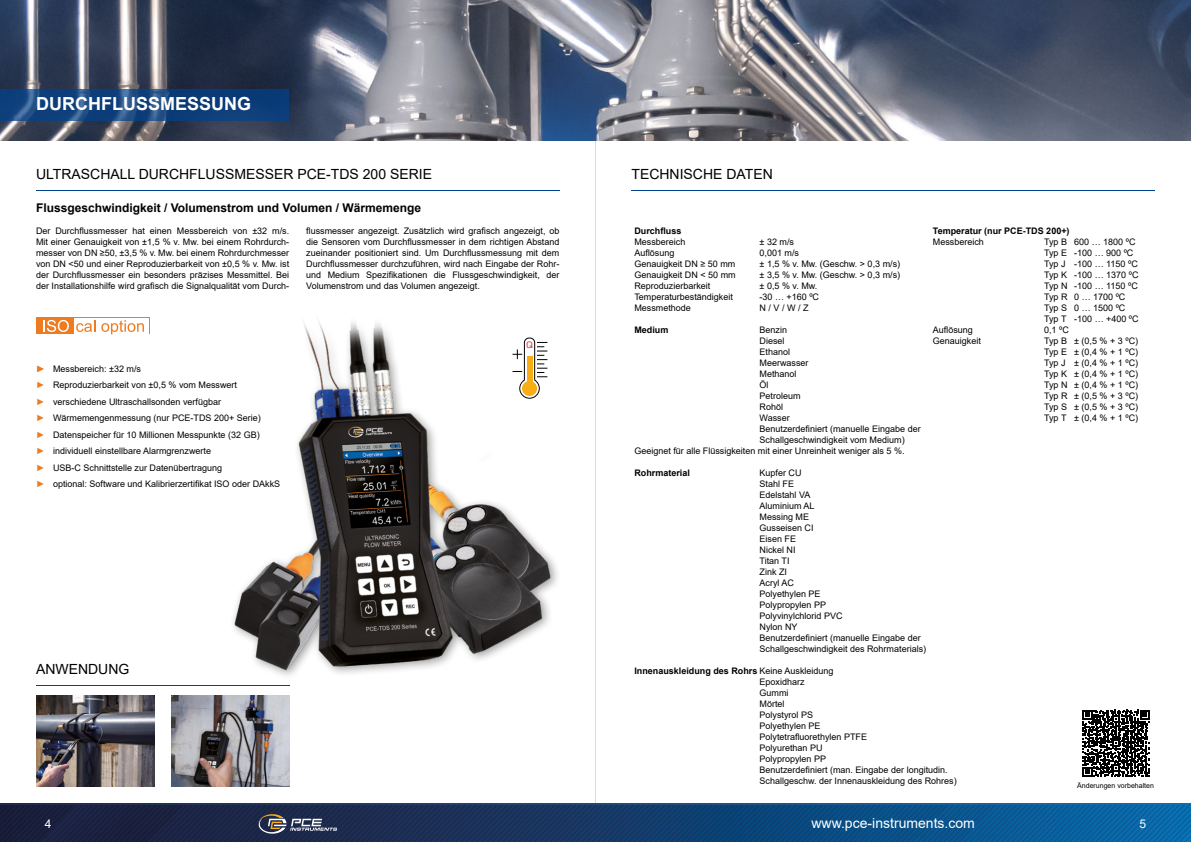
<style>
.page{position:relative;width:1191px;height:842px;background:#fff}
.page>*{position:absolute;margin:0;border:0;box-sizing:border-box;transform-origin:0 0}
.t1{font:700 18px "Arial";color:#fff}
.t2{font:14px "Arial";color:#000}
.t3{font:14px "Arial";color:#fff}
.t4{font:700 12px "Arial";color:#000}
.t5{font:12px "Arial";color:#fff}
.t6{font:9.5px "Eurostile";color:#e30613}
.t7{font:9px/11px "Arial";color:#000}
.t8{font:700 9px "Arial";color:#000}
.t9{font:7px "Arial";color:#000}
.s1{color:#ef7b20}
.s2{font-weight:700}
</style>
<div class="page">
<hr style="left:595px;top:0;width:1px;height:842px;background:#dadada">
<img style="left:0;top:806px;width:1191px;height:36px">
<svg style="left:0;top:803px;width:1191px;height:1px"></svg>
<hr style="left:631px;top:190px;width:524px;height:1px;background:#01438f">
<hr style="left:36px;top:190px;width:523px;height:1px;background:#01438f">
<div style="left:36px;top:317px;width:113px;height:17px;background:#ef7b20"></div>
<div style="left:74px;top:318px;width:75px;height:16px;background:#fff"></div>
<svg style="left:43px;top:320px;width:26px;height:12px"></svg>
<svg style="left:76px;top:320px;width:19px;height:12px"></svg>
<svg style="left:101px;top:320px;width:43px;height:14px"></svg>
<hr style="left:36px;top:685px;width:253px;height:1px;background:#01438f">
<svg style="left:206px;top:814px;width:183px;height:20px;background:#333d59"></svg>
<img style="left:171px;top:695px;width:118px;height:92px">
<img style="left:36px;top:695px;width:118px;height:92px">
<img style="left:0;top:0;width:1191px;height:140px">
<img style="left:233px;top:320px;width:325px;height:356px">
<svg style="left:512px;top:337px;width:35px;height:62px"></svg>
<svg style="left:0;top:89px;width:289px;height:31px;background:#14447e"></svg>
<svg style="left:1082px;top:710px;width:67px;height:67px"></svg>
<h1 class="t1" style="left:36px;top:91px;width:216px">DURCHFLUSSMESSUNG</h1>
<h2 class="t2" style="left:36px;top:164px;width:397px">ULTRASCHALL DURCHFLUSSMESSER PCE-TDS 200 SERIE</h2>
<h3 class="t4" style="left:36px;top:199px;width:386px">Flussgeschwindigkeit / Volumenstrom und Volumen / Wärmemenge</h3>
<p class="t7" style="left:36px;top:225px;width:255px;text-align:justify">Der Durchflussmesser hat einen Messbereich von ±32 m/s.<br>Mit einer Genauigkeit von ±1,5 % v. Mw. bei einem Rohrdurch&shy;messer von DN ≥50, ±3,5 % v. Mw. bei einem Rohrdurchmesser von DN &lt;50 und einer Reproduzierbarkeit von ±0,5 % v. Mw. ist der Durchflussmesser ein besonders präzises Messmittel. Bei der Installationshilfe wird grafisch die Signalqualität vom Durch-</p>
<p class="t7" style="left:306px;top:225px;width:255px;text-align:justify">flussmesser angezeigt. Zusätzlich wird grafisch angezeigt, ob die Sensoren vom Durchflussmesser in dem richtigen Abstand zueinander positioniert sind. Um Durchflussmessung mit dem Durchflussmesser durchzuführen, wird nach Eingabe der Rohr&shy;und Medium Spezifikationen die Flussgeschwindigkeit, der Volumenstrom und das Volumen angezeigt.</p>
<p class="t7" style="left:36px;top:360px;width:246px;line-height:16.5px"><span class="s1">►</span> Messbereich: ±32 m/s<br><span class="s1">►</span> Reproduzierbarkeit von ±0,5 % vom Messwert<br><span class="s1">►</span> verschiedene Ultraschallsonden verfügbar<br><span class="s1">►</span> Wärmemengenmessung (nur PCE-TDS 200+ Serie)<br><span class="s1">►</span> Datenspeicher für 10 Millionen Messpunkte (32 GB)<br><span class="s1">►</span> individuell einstellbare Alarmgrenzwerte<br><span class="s1">►</span> USB-C Schnittstelle zur Datenübertragung<br><span class="s1">►</span> optional: Software und Kalibrierzertifikat ISO oder DAkkS</p>
<h2 class="t2" style="left:36px;top:659px;width:95px">ANWENDUNG</h2>
<p class="t6" style="left:526px;top:338px;width:8px">Q</p>
<h2 class="t2" style="left:631px;top:164px;width:143px">TECHNISCHE DATEN</h2>
<p class="t8" style="left:634px;top:224px;width:49px">Durchfluss</p>
<p class="t7" style="left:634px;top:236px;width:53px">Messbereich</p>
<p class="t7" style="left:759px;top:236px;width:36px">± 32 m/s</p>
<p class="t7" style="left:634px;top:247px;width:42px">Auflösung</p>
<p class="t7" style="left:759px;top:247px;width:41px">0,001 m/s</p>
<p class="t7" style="left:634px;top:258px;width:102px">Genauigkeit DN ≥ 50 mm</p>
<p class="t7" style="left:759px;top:258px;width:142px">± 1,5 % v. Mw. (Geschw. &gt; 0,3 m/s)</p>
<p class="t7" style="left:634px;top:269px;width:103px">Genauigkeit DN &lt; 50 mm</p>
<p class="t7" style="left:759px;top:269px;width:142px">± 3,5 % v. Mw. (Geschw. &gt; 0,3 m/s)</p>
<p class="t7" style="left:634px;top:280px;width:78px">Reproduzierbarkeit</p>
<p class="t7" style="left:759px;top:280px;width:59px">± 0,5 % v. Mw.</p>
<p class="t7" style="left:634px;top:291px;width:100px">Temperaturbeständigkeit</p>
<p class="t7" style="left:759px;top:291px;width:61px">-30 … +160 ºC</p>
<p class="t7" style="left:634px;top:302px;width:58px">Messmethode</p>
<p class="t7" style="left:759px;top:302px;width:51px">N / V / W / Z</p>
<p class="t8" style="left:634px;top:323px;width:36px">Medium</p>
<p class="t7" style="left:759px;top:324px;width:29px">Benzin</p>
<p class="t7" style="left:759px;top:335px;width:27px">Diesel</p>
<p class="t7" style="left:759px;top:346px;width:32px">Ethanol</p>
<p class="t7" style="left:759px;top:357px;width:51px">Meerwasser</p>
<p class="t7" style="left:759px;top:368px;width:39px">Methanol</p>
<p class="t7" style="left:759px;top:379px;width:10px">Öl</p>
<p class="t7" style="left:759px;top:390px;width:43px">Petroleum</p>
<p class="t7" style="left:759px;top:401px;width:25px">Rohöl</p>
<p class="t7" style="left:759px;top:412px;width:32px">Wasser</p>
<p class="t7" style="left:759px;top:423px;width:163px">Benutzerdefiniert (manuelle Eingabe der</p>
<p class="t7" style="left:759px;top:434px;width:147px">Schallgeschwindigkeit vom Medium)</p>
<p class="t7" style="left:634px;top:445px;width:272px">Geeignet für alle Flüssigkeiten mit einer Unreinheit weniger als 5 %.</p>
<p class="t8" style="left:634px;top:466px;width:57px">Rohrmaterial</p>
<p class="t7" style="left:759px;top:467px;width:168px">Kupfer CU<br>Stahl FE<br>Edelstahl VA<br>Aluminium AL<br>Messing ME<br>Gusseisen CI<br>Eisen FE<br>Nickel NI<br>Titan TI<br>Zink ZI<br>Acryl AC<br>Polyethylen PE<br>Polypropylen PP<br>Polyvinylchlorid PVC<br>Nylon NY<br>Benutzerdefiniert (manuelle Eingabe der<br>Schallgeschwindigkeit des Rohrmaterials)</p>
<p class="t7" style="left:759px;top:665px;width:199px;text-indent:-125px"><span class="s2">Innenauskleidung des Rohrs</span> Keine Auskleidung<br>Epoxidharz<br>Gummi<br>Mörtel<br>Polystyrol PS<br>Polyethylen PE<br>Polytetrafluorethylen PTFE<br>Polyurethan PU<br>Polypropylen PP<br>Benutzerdefiniert (man. Eingabe der longitudin.<br>Schallgeschw. der Innenauskleidung des Rohres)</p>
<p class="t8" style="left:933px;top:224px;width:138px">Temperatur (nur PCE-TDS 200+)</p>
<p class="t7" style="left:933px;top:236px;width:53px">Messbereich</p>
<p class="t7" style="left:1044px;top:236px;width:96px">Typ B 600 … 1800 ºC<br>Typ E -100 … 900 ºC<br>Typ J -100 … 1150 ºC<br>Typ K -100 … 1370 ºC<br>Typ N -100 … 1150 ºC<br>Typ R 0 … 1700 ºC<br>Typ S 0 … 1500 ºC<br>Typ T -100 … +400 ºC</p>
<p class="t7" style="left:933px;top:324px;width:42px">Auflösung</p>
<p class="t7" style="left:1044px;top:324px;width:26px">0,1 ºC</p>
<p class="t7" style="left:933px;top:335px;width:50px">Genauigkeit</p>
<p class="t7" style="left:1044px;top:335px;width:95px;text-align:justify">Typ B ± (0,5 % + 3 ºC)<br>Typ E ± (0,4 % + 1 ºC)<br>Typ J ± (0,4 % + 1 ºC)<br>Typ K ± (0,4 % + 1 ºC)<br>Typ N ± (0,4 % + 1 ºC)<br>Typ R ± (0,5 % + 3 ºC)<br>Typ S ± (0,5 % + 3 ºC)<br>Typ T ± (0,4 % + 1 ºC)</p>
<p class="t9" style="left:1077px;top:781px;width:78px">Änderungen vorbehalten</p>
<h3 class="t5" style="left:45px;top:816px;width:8px">4</h3>
<h2 class="t3" style="left:811px;top:813px;width:165px">www.pce-instruments.com</h2>
<h3 class="t5" style="left:1139px;top:816px;width:8px">5</h3>
</div>
